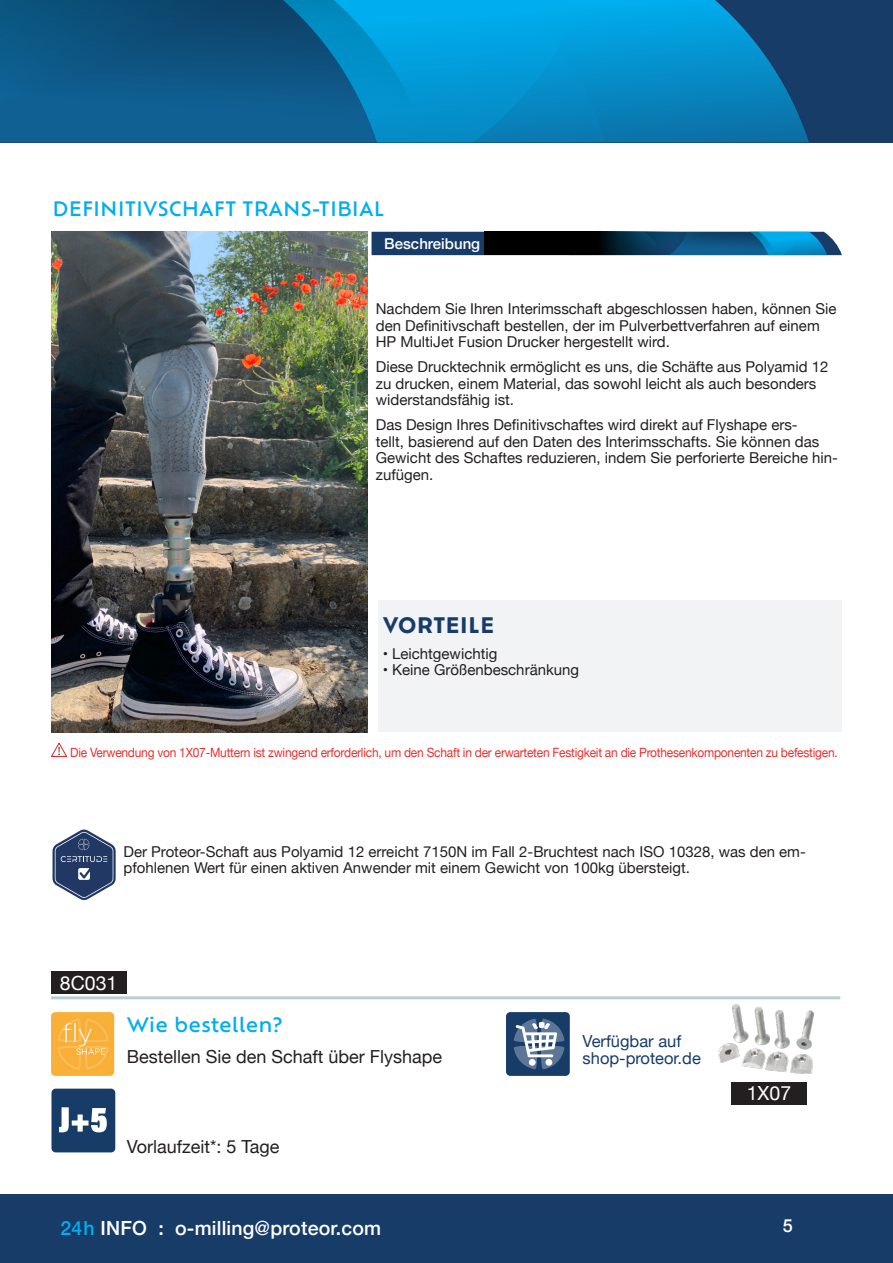
<style>
.page{position:relative;width:893px;height:1263px;background:#fff}
.page>*{position:absolute;margin:0;border:0;box-sizing:border-box;transform-origin:0 0}
._10_Product_Name_1_Titillium_Web{font:700 21px "Ofelia Text";color:#183c68}
.TITRE{font:500 19.5px "Ofelia Text";color:#00aeef}
._10_Orbitron{font:500 19.5px "Helvetica Neue";letter-spacing:.01em;color:#fff}
._8_Product_description_C_Source_Sans_Pro{font:19.5px "Helvetica Neue";color:#fff}
._8_Product_description_Source_Sans_Pro{font:18px "Helvetica Neue";color:#231f20}
.t1{font:500 18px "Helvetica Neue";color:#fff}
._8_Product_description_Source_Sans_Pro-2{font:16.5px "Helvetica Neue";color:#183c68}
._8_Product_description_Source_Sans_Pro-3{font:15px/16.5px "Helvetica Neue";color:#231f20}
._10_Product_Name_1_Titillium_Web-2{font:500 15px "Helvetica Neue";color:#fff}
._8_Product_description_Source_Sans_Pro-4{font:12.75px "Helvetica Neue";letter-spacing:-.02em;color:#ee2d2d;scale:.94 1}
.s1{color:#00aeef}
</style>
<div class="page">
<div style="left:0;top:0;width:893px;height:142px;background:#183c68"></div>
<div style="left:0;top:1195px;width:893px;height:68px;background:#183c68"></div>
<svg style="left:588px;top:0;width:221px;height:142px"></svg>
<svg style="left:428px;top:0;width:160px;height:142px;background:#0398d5"></svg>
<svg style="left:0;top:0;width:428px;height:142px;background:#0b6495"></svg>
<svg style="left:372px;top:232px;width:470px;height:23px;background:#185e8e"></svg>
<svg style="left:484px;top:232px;width:255px;height:23px;background:#052235"></svg>
<img style="left:51px;top:232px;width:317px;height:500px">
<div style="left:51px;top:971px;width:75px;height:23px;background:#231f20"></div>
<svg style="left:53px;top:829px;width:63px;height:71px"></svg>
<svg style="left:51px;top:742px;width:16px;height:15px"></svg>
<div style="left:378px;top:600px;width:464px;height:132px;background:#f2f3f4"></div>
<hr style="left:51px;top:996px;width:789px;height:3px;background:#bcccd5">
<div style="left:51px;top:1089px;width:64px;height:63px;background:#183c68;border-radius:4px"></div>
<svg style="left:59px;top:1107px;width:48px;height:25px"></svg>
<img style="left:51px;top:1012px;width:63px;height:64px">
<img style="left:719px;top:1004px;width:95px;height:69px">
<div style="left:506px;top:1012px;width:64px;height:64px;background:#183c68;border-radius:4px"></div>
<svg style="left:514px;top:1019px;width:50px;height:50px"></svg>
<div style="left:731px;top:1082px;width:76px;height:23px;background:#231f20"></div>
<p class="TITRE" style="left:53px;top:194px;width:333px">DEFINITIVSCHAFT TRANS-TIBIAL</p>
<p class="_10_Product_Name_1_Titillium_Web-2" style="left:384px;top:231px;width:97px">Beschreibung</p>
<p class="_8_Product_description_Source_Sans_Pro-3" style="left:376px;top:301px;width:462px">Nachdem Sie Ihren Interimsschaft abgeschlossen haben, können Sie den Definitivschaft bestellen, der im Pulverbettverfahren auf einem<br>HP MultiJet Fusion Drucker hergestellt wird.</p>
<p class="_8_Product_description_Source_Sans_Pro-3" style="left:376px;top:359px;width:454px">Diese Drucktechnik ermöglicht es uns, die Schäfte aus Polyamid 12 zu drucken, einem Material, das sowohl leicht als auch besonders widerstandsfähig ist.</p>
<p class="_8_Product_description_Source_Sans_Pro-3" style="left:376px;top:417px;width:464px">Das Design Ihres Definitivschaftes wird direkt auf Flyshape ers-<br>tellt, basierend auf den Daten des Interimsschafts. Sie können das Gewicht des Schaftes reduzieren, indem Sie perforierte Bereiche hin&shy;zufügen.</p>
<p class="_10_Product_Name_1_Titillium_Web" style="left:383px;top:609px;width:113px">VORTEILE</p>
<p class="_8_Product_description_Source_Sans_Pro-3" style="left:383px;top:646px;width:116px">• Leichtgewichtig</p>
<p class="_8_Product_description_Source_Sans_Pro-3" style="left:383px;top:662px;width:198px">• Keine Größenbeschränkung</p>
<p class="_8_Product_description_Source_Sans_Pro-4" style="left:70px;top:743px;width:818px">Die Verwendung von 1X07-Muttern ist zwingend erforderlich, um den Schaft in der erwarteten Festigkeit an die Prothesenkomponenten zu befestigen.</p>
<p class="_8_Product_description_Source_Sans_Pro-3" style="left:123px;top:844px;width:684px">Der Proteor-Schaft aus Polyamid 12 erreicht 7150N im Fall 2-Bruchtest nach ISO 10328, was den em&shy;pfohlenen Wert für einen aktiven Anwender mit einem Gewicht von 100kg übersteigt.</p>
<p class="_8_Product_description_C_Source_Sans_Pro" style="left:60px;top:969px;width:59px">8C031</p>
<p class="TITRE" style="left:127px;top:1010px;width:157px">Wie bestellen?</p>
<p class="_8_Product_description_Source_Sans_Pro" style="left:127px;top:1044px;width:317px">Bestellen Sie den Schaft über Flyshape</p>
<p class="_8_Product_description_Source_Sans_Pro" style="left:127px;top:1134px;width:154px">Vorlaufzeit*: 5 Tage</p>
<p class="_8_Product_description_Source_Sans_Pro-2" style="left:583px;top:1029px;width:100px">Verfügbar auf</p>
<p class="_8_Product_description_Source_Sans_Pro-2" style="left:583px;top:1047px;width:120px">shop-proteor.de</p>
<p class="_8_Product_description_C_Source_Sans_Pro" style="left:747px;top:1079px;width:46px">1X07</p>
<p class="_10_Orbitron" style="left:60px;top:1212px;width:322px"><span class="s1">24h</span> INFO : o-milling@proteor.com</p>
<p class="t1" style="left:783px;top:1211px;width:12px">5</p>
</div>
